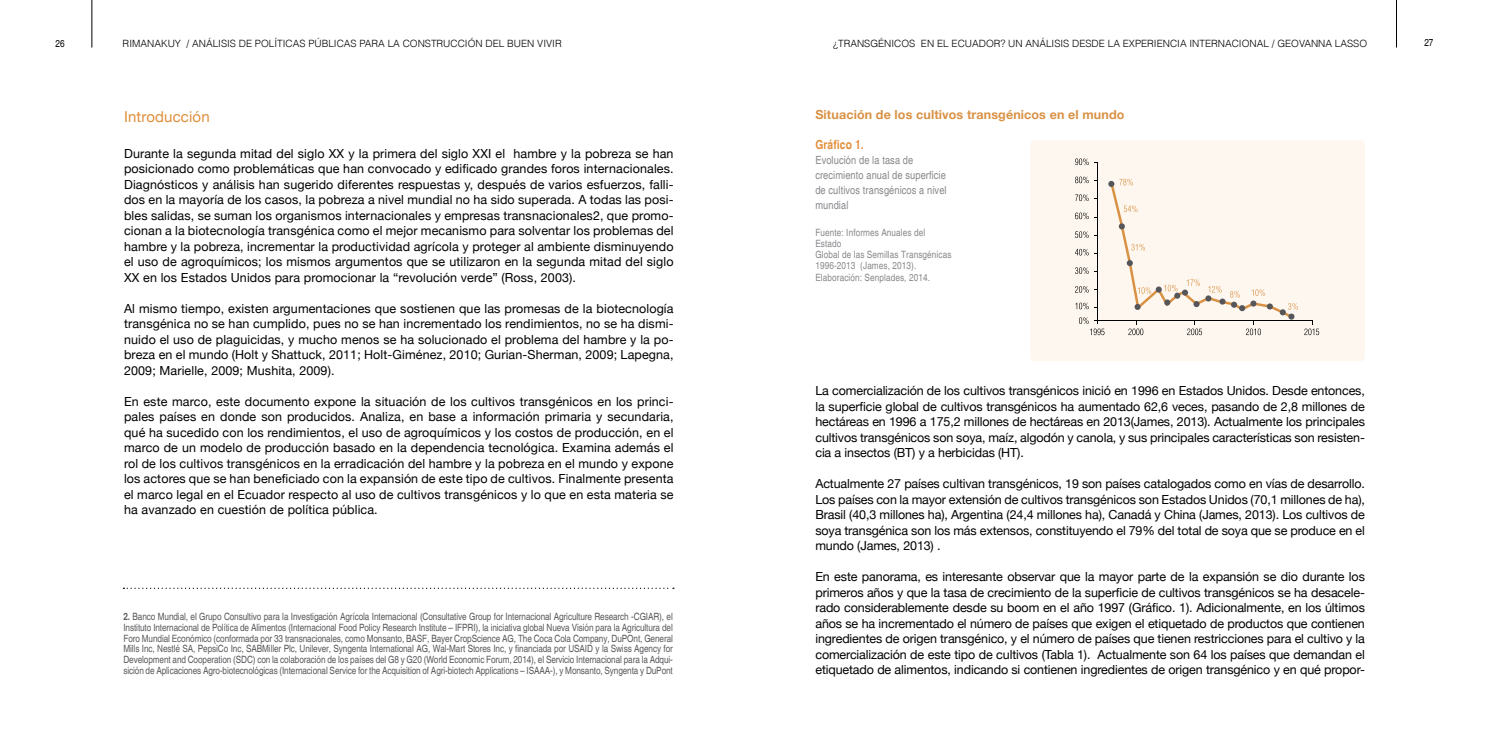
<style>
.page{position:relative;width:1489px;height:745px;background:#fff}
.page>*{position:absolute;margin:0;border:0;box-sizing:border-box;transform-origin:0 0}
.t1{font:15px "Helvetica Neue";letter-spacing:.01em;color:#e18f3c}
.t2{font:12.5px/15.5px "Helvetica Neue";letter-spacing:-.01em;color:#000;text-align:justify}
.t3{font:700 12.5px "Helvetica Neue";letter-spacing:.01em;color:#d99144}
.t4{font:700 condensed 12.5px "Helvetica";letter-spacing:.01em;color:#e18f3c}
.t5{font:condensed 11.25px/15px "Helvetica";letter-spacing:.01em;color:#89878c}
.t6{font:condensed 10px/10.6px "Helvetica";letter-spacing:-.01em;color:#5b5b5f;text-align:justify}
.t7{font:300 10px "Helvetica";color:#000}
.t8{font:condensed 10px/11.2px "Helvetica";letter-spacing:.01em;color:#89878c}
.t9{font:condensed 10px "Helvetica";color:#000}
.s1{font-weight:700}
</style>
<div class="page">
<hr style="left:91px;top:0;width:1px;height:47px;background:#000">
<hr style="left:1395px;top:0;width:1px;height:47px;background:#000">
<div style="left:1030px;top:140px;width:334px;height:221px;background:#fdf7ef;border-radius:4px"></div>
<svg style="left:1075px;top:158px;width:13px;height:7px"></svg>
<hr style="left:1096px;top:163px;width:1px;height:160px;background:#000">
<hr style="left:1094px;top:320px;width:217px;height:1px;background:#000">
<svg style="left:1304px;top:320px;width:14px;height:15px"></svg>
<svg style="left:1075px;top:176px;width:222px;height:159px"></svg>
<svg style="left:123px;top:587px;width:551px;height:1px"></svg>
<p class="t9" style="left:55px;top:37px;width:11px">26</p>
<p class="t7" style="left:123px;top:37px;width:440px">RIMANAKUY / ANÁLISIS DE POLÍTICAS PÚBLICAS PARA LA CONSTRUCCIÓN DEL BUEN VIVIR</p>
<p class="t7" style="left:833px;top:37px;width:535px">¿TRANSGÉNICOS EN EL ECUADOR? UN ANÁLISIS DESDE LA EXPERIENCIA INTERNACIONAL / GEOVANNA LASSO</p>
<p class="t9" style="left:1424px;top:36px;width:11px">27</p>
<p class="t3" style="left:815px;top:106px;width:310px">Situación de los cultivos transgénicos en el mundo</p>
<p class="t1" style="left:124px;top:108px;width:87px">Introducción</p>
<p class="t2" style="left:124px;top:145px;width:551px">Durante la segunda mitad del siglo XX y la primera del siglo XXI el hambre y la pobreza se han posicionado como problemáticas que han convocado y edificado grandes foros internacionales.<br>Diagnósticos y análisis han sugerido diferentes respuestas y, después de varios esfuerzos, falli&shy;dos en la mayoría de los casos, la pobreza a nivel mundial no ha sido superada. A todas las posi&shy;bles salidas, se suman los organismos internacionales y empresas transnacionales2, que promo&shy;cionan a la biotecnología transgénica como el mejor mecanismo para solventar los problemas del hambre y la pobreza, incrementar la productividad agrícola y proteger al ambiente disminuyendo el uso de agroquímicos; los mismos argumentos que se utilizaron en la segunda mitad del siglo XX en los Estados Unidos para promocionar la “revolución verde” (Ross, 2003).</p>
<p class="t2" style="left:124px;top:300px;width:551px">Al mismo tiempo, existen argumentaciones que sostienen que las promesas de la biotecnología transgénica no se han cumplido, pues no se han incrementado los rendimientos, no se ha dismi&shy;nuido el uso de plaguicidas, y mucho menos se ha solucionado el problema del hambre y la po&shy;breza en el mundo (Holt y Shattuck, 2011; Holt-Giménez, 2010; Gurian-Sherman, 2009; Lapegna, 2009; Marielle, 2009; Mushita, 2009).</p>
<p class="t2" style="left:124px;top:393px;width:551px">En este marco, este documento expone la situación de los cultivos transgénicos en los princi&shy;pales países en donde son producidos. Analiza, en base a información primaria y secundaria, qué ha sucedido con los rendimientos, el uso de agroquímicos y los costos de producción, en el marco de un modelo de producción basado en la dependencia tecnológica. Examina además el rol de los cultivos transgénicos en la erradicación del hambre y la pobreza en el mundo y expone los actores que se han beneficiado con la expansión de este tipo de cultivos. Finalmente presenta el marco legal en el Ecuador respecto al uso de cultivos transgénicos y lo que en esta materia se ha avanzado en cuestión de política pública.</p>
<p class="t2" style="left:815px;top:382px;width:551px">La comercialización de los cultivos transgénicos inició en 1996 en Estados Unidos. Desde entonces, la superficie global de cultivos transgénicos ha aumentado 62,6 veces, pasando de 2,8 millones de hectáreas en 1996 a 175,2 millones de hectáreas en 2013(James, 2013). Actualmente los principales cultivos transgénicos son soya, maíz, algodón y canola, y sus principales características son resisten&shy;cia a insectos (BT) y a herbicidas (HT).</p>
<p class="t4" style="left:815px;top:137px;width:50px">Gráfico 1.</p>
<p class="t5" style="left:815px;top:153px;width:133px">Evolución de la tasa de crecimiento anual de superficie de cultivos transgénicos a nivel mundial</p>
<p class="t8" style="left:815px;top:226px;width:138px">Fuente: Informes Anuales del<br>Estado<br>Global de las Semillas Transgénicas<br>1996-2013 (James, 2013).<br>Elaboración: Senplades, 2014.</p>
<p class="t2" style="left:815px;top:475px;width:551px">Actualmente 27 países cultivan transgénicos, 19 son países catalogados como en vías de desarrollo.<br>Los países con la mayor extensión de cultivos transgénicos son Estados Unidos (70,1 millones de ha), Brasil (40,3 millones ha), Argentina (24,4 millones ha), Canadá y China (James, 2013). Los cultivos de soya transgénica son los más extensos, constituyendo el 79% del total de soya que se produce en el mundo (James, 2013) .</p>
<p class="t2" style="left:815px;top:568px;width:551px">En este panorama, es interesante observar que la mayor parte de la expansión se dio durante los primeros años y que la tasa de crecimiento de la superficie de cultivos transgénicos se ha desacele&shy;rado considerablemente desde su boom en el año 1997 (Gráfico. 1). Adicionalmente, en los últimos años se ha incrementado el número de países que exigen el etiquetado de productos que contienen ingredientes de origen transgénico, y el número de países que tienen restricciones para el cultivo y la comercialización de este tipo de cultivos (Tabla 1). Actualmente son 64 los países que demandan el etiquetado de alimentos, indicando si contienen ingredientes de origen transgénico y en qué propor-</p>
<p class="t6" style="left:123px;top:611px;width:551px"><span class="s1">2.</span> Banco Mundial, el Grupo Consultivo para la Investigación Agrícola Internacional (Consultative Group for Internacional Agriculture Research -CGIAR), el Instituto Internacional de Política de Alimentos (Internacional Food Policy Research Institute – IFPRI), la iniciativa global Nueva Visión para la Agricultura del Foro Mundial Económico (conformada por 33 transnacionales, como Monsanto, BASF, Bayer CropScience AG, The Coca Cola Company, DuPOnt, General Mills Inc, Nestlé SA, PepsiCo Inc, SABMiller Plc, Unilever, Syngenta International AG, Wal-Mart Stores Inc, y financiada por USAID y la Swiss Agency for Development and Cooperation (SDC) con la colaboración de los países del G8 y G20 (World Economic Forum, 2014), el Servicio Internacional para la Adqui&shy;sición de Aplicaciones Agro-biotecnológicas (Internacional Service for the Acquisition of Agri-biotech Applications – ISAAA-), y Monsanto, Syngenta y DuPont</p>
</div>
